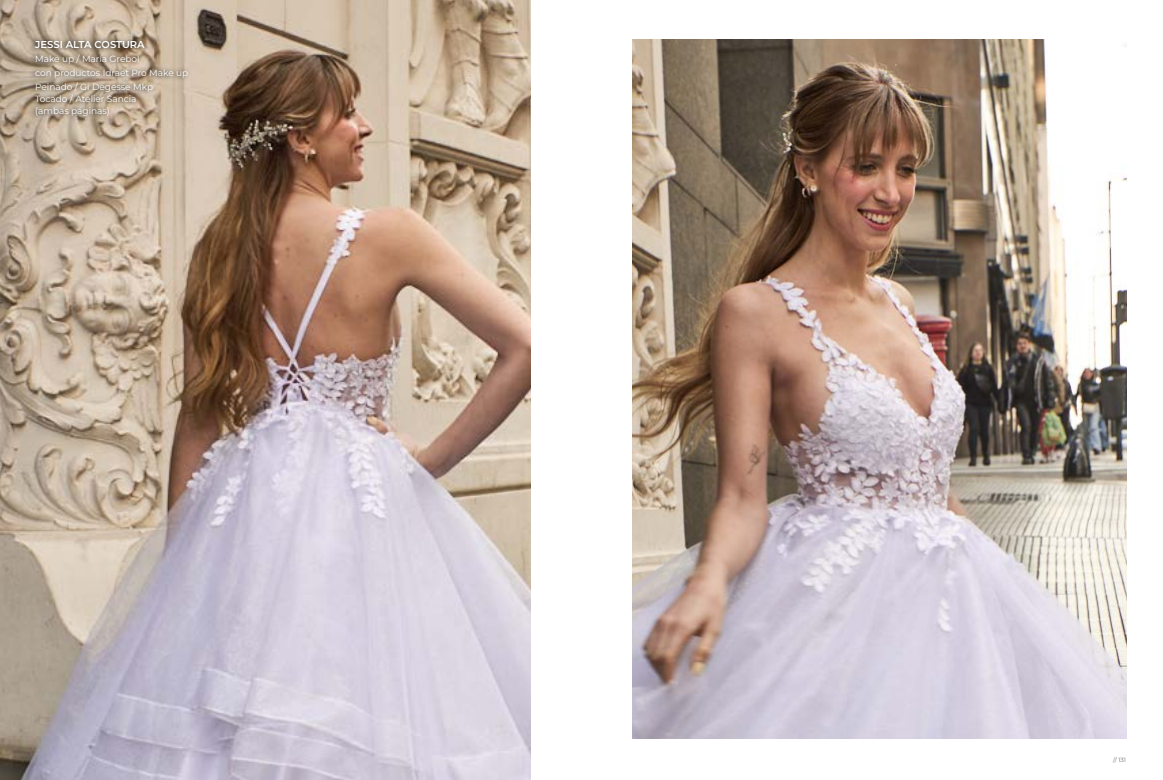
<style>
.page{position:relative;width:1163px;height:780px;background:#fff}
.page>*{position:absolute;margin:0;border:0;box-sizing:border-box;transform-origin:0 0}
.t1{font:600 10px "Montserrat";color:#fff}
.t2{font:9px/14px "Montserrat";color:#fff}
.t3{font:6px "Montserrat";color:#706f6f}
</style>
<div class="page">
<img style="left:0;top:0;width:530px;height:780px">
<img style="left:632px;top:39px;width:493px;height:699px">
<svg style="left:28px;top:36px;width:162px;height:85px;background:#ae9c88"></svg>
<p class="t1" style="left:35px;top:38px;width:111px">JESSI ALTA COSTURA</p>
<p class="t2" style="left:35px;top:52px;width:155px">Make up / María Grebol<br>con productos Idraet Pro Make up<br>Peinado / Gi Degesse Mkp</p>
<p class="t2" style="left:35px;top:93px;width:103px;line-height:12px">Tocado / Atelier Sancia (ambas páginas)</p>
<p class="t3" style="left:1112px;top:755px;width:14px">// 131</p>
</div>
